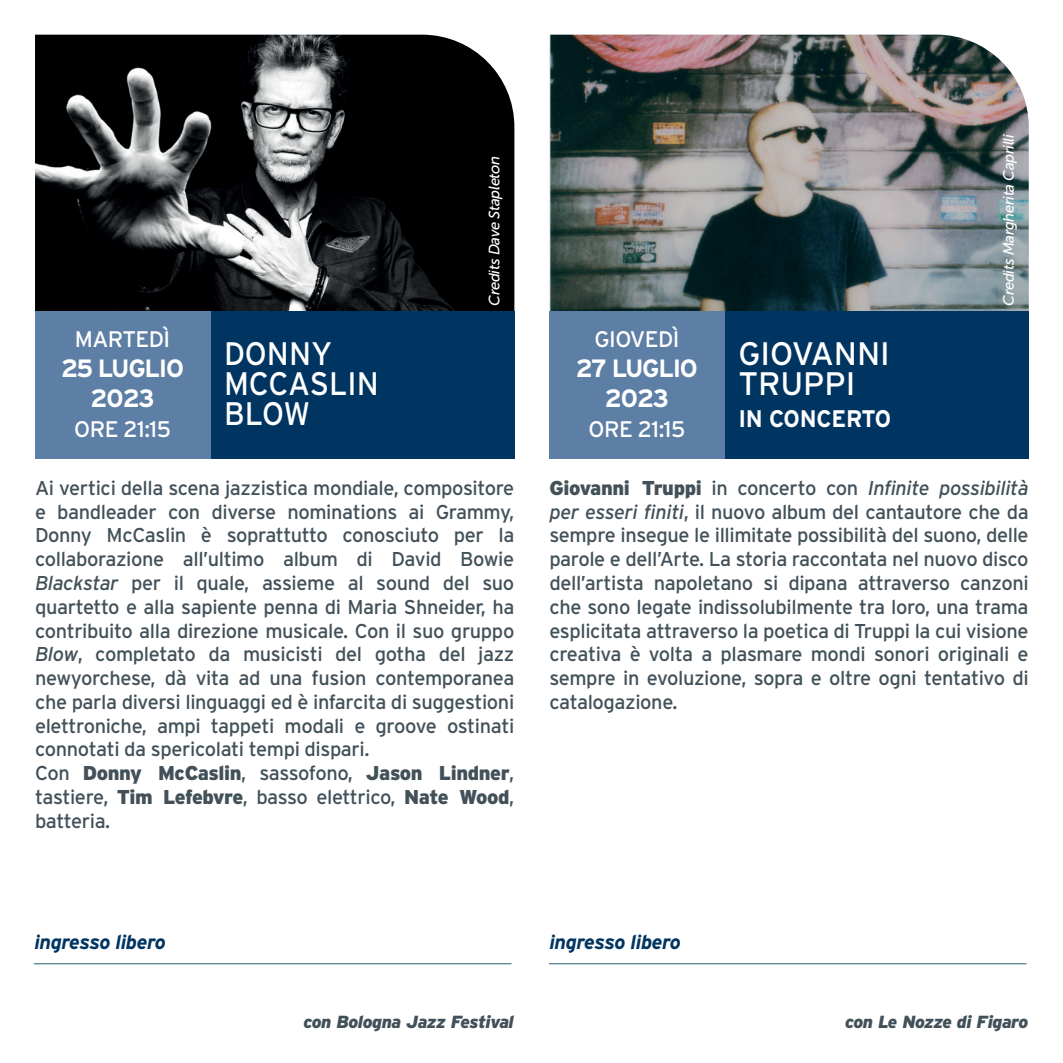
<style>
.page{position:relative;width:1063px;height:1063px;background:#fff}
.page>*{position:absolute;margin:0;border:0;box-sizing:border-box;transform-origin:0 0}
.t1{font:32.5px/30px "Interstate";color:#fff;scale:.95 1}
.t2{font:32.5px/30px "Interstate";color:#fff}
.t3{font:700 25px/30px "Interstate";letter-spacing:-.05em;color:#fff;text-align:center}
.t4{font:700 24px "Interstate";letter-spacing:-.01em;color:#fff;scale:.95 1}
.t5{font:22.5px "Interstate";letter-spacing:-.025em;color:#fff}
.t6{font:20px/23.8px "Interstate";letter-spacing:-.02em;color:#425159;text-align:justify}
.t7{font:italic 700 20px "Interstate";letter-spacing:-.02em;color:#003562}
.t8{font:italic 900 17.5px "Interstate";letter-spacing:-.025em;color:#425159}
.t9{font:italic 15px "Museo Sans 500";letter-spacing:-.025em;color:#fff}
.s1{font-style:italic}
.s2{font-weight:900}
</style>
<div class="page">
<img style="left:550px;top:35px;width:479px;height:276px">
<div style="left:725px;top:311px;width:304px;height:148px;background:#003562"></div>
<div style="left:549px;top:311px;width:176px;height:148px;background:#5e7fa5"></div>
<img style="left:35px;top:35px;width:479px;height:276px">
<div style="left:210px;top:311px;width:304px;height:148px;background:#003562"></div>
<div style="left:35px;top:311px;width:175px;height:148px;background:#5e7fa5"></div>
<hr style="left:34px;top:963px;width:477px;height:1px;background:#518093">
<hr style="left:549px;top:963px;width:478px;height:1px;background:#518093">
<p class="t5" style="left:75px;top:326px;width:97px">MARTEDÌ</p>
<p class="t3" style="left:61px;top:353px;width:124px">25 LUGLIO<br>2023</p>
<p class="t5" style="left:74px;top:416px;width:98px">ORE 21:15</p>
<p class="t1" style="left:224px;top:339px;width:164px">DONNY<br>MCCASLIN<br>BLOW</p>
<p class="t9" style="left:486px;top:306px;width:152px;rotate:-90deg">Credits Dave Stapleton</p>
<p class="t6" style="left:35px;top:476px;width:481px;text-align:left">Ai vertici della scena jazzistica mondiale, compositore e bandleader con diverse nominations ai Grammy, Donny McCaslin è soprattutto conosciuto per la collaborazione all’ultimo album di David Bowie <span class="s1">Blackstar</span> per il quale, assieme al sound del suo quartetto e alla sapiente penna di Maria Shneider, ha contribuito alla direzione musicale. Con il suo gruppo <span class="s1">Blow</span>, completato da musicisti del gotha del jazz newyorchese, dà vita ad una fusion contemporanea che parla diversi linguaggi ed è infarcita di suggestioni elettroniche, ampi tappeti modali e groove ostinati connotati da spericolati tempi dispari.<br>Con <span class="s2">Donny McCaslin</span>, sassofono, <span class="s2">Jason Lindner</span>, tastiere, <span class="s2">Tim Lefebvre</span>, basso elettrico, <span class="s2">Nate Wood</span>, batteria.</p>
<p class="t5" style="left:595px;top:326px;width:86px">GIOVEDÌ</p>
<p class="t3" style="left:576px;top:353px;width:124px">27 LUGLIO<br>2023</p>
<p class="t5" style="left:589px;top:416px;width:98px">ORE 21:15</p>
<p class="t2" style="left:738px;top:339px;width:153px">GIOVANNI<br>TRUPPI</p>
<p class="t4" style="left:738px;top:405px;width:162px">IN CONCERTO</p>
<p class="t9" style="left:1001px;top:306px;width:173px;rotate:-90deg">Credits Margherita Caprilli</p>
<p class="t6" style="left:549px;top:476px;width:481px"><span class="s2">Giovanni Truppi</span> in concerto con <span class="s1">Infinite possibilità per esseri finiti</span>, il nuovo album del cantautore che da sempre insegue le illimitate possibilità del suono, delle parole e dell’Arte. La storia raccontata nel nuovo disco dell’artista napoletano si dipana attraverso canzoni che sono legate indissolubilmente tra loro, una trama esplicitata attraverso la poetica di Truppi la cui visione creativa è volta a plasmare mondi sonori originali e sempre in evoluzione, sopra e oltre ogni tentativo di catalogazione.</p>
<p class="t7" style="left:34px;top:931px;width:133px">ingresso libero</p>
<p class="t7" style="left:549px;top:931px;width:133px">ingresso libero</p>
<p class="t8" style="left:303px;top:1011px;width:212px">con Bologna Jazz Festival</p>
<p class="t8" style="left:845px;top:1011px;width:185px">con Le Nozze di Figaro</p>
</div>
